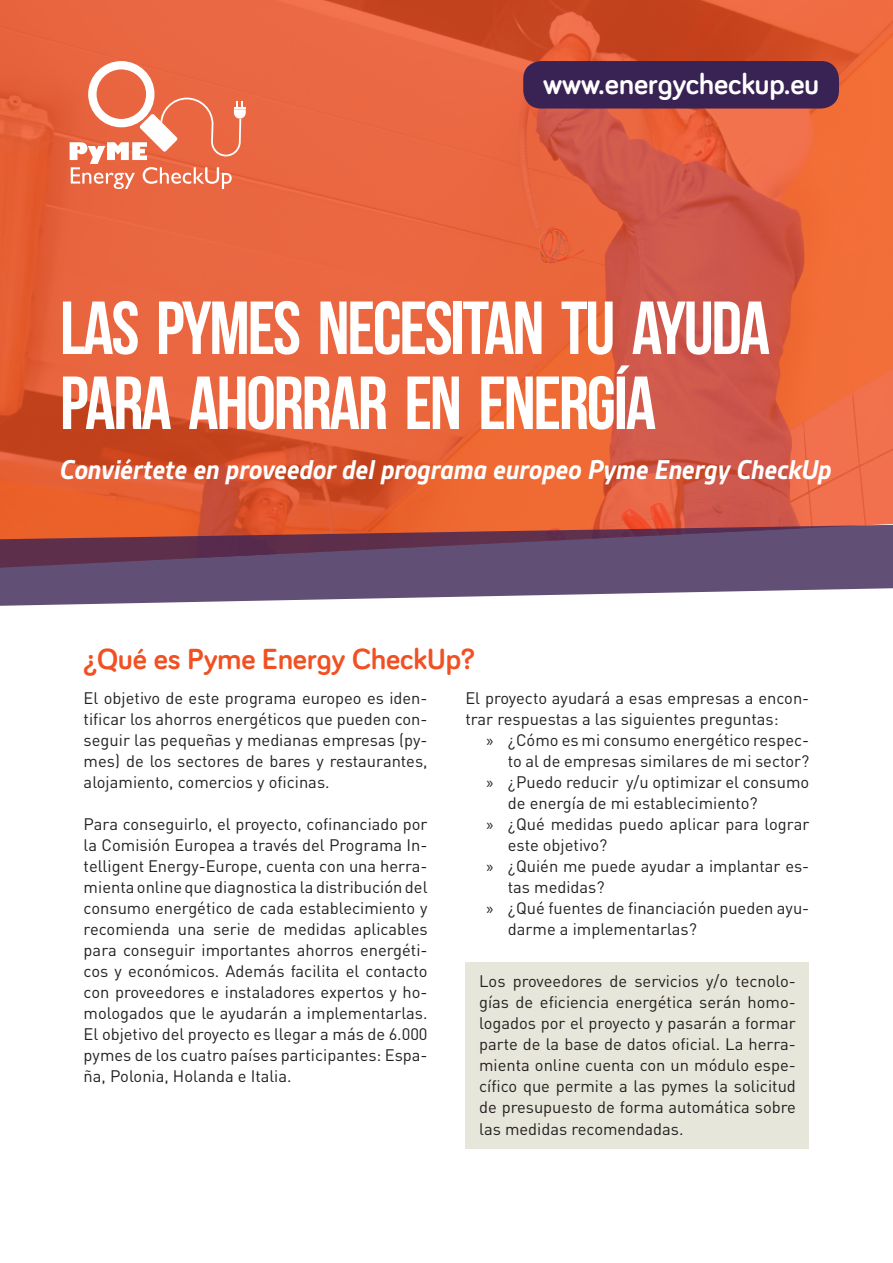
<style>
.page{position:relative;width:893px;height:1263px;background:#fff}
.page>*{position:absolute;margin:0;border:0;box-sizing:border-box;transform-origin:0 0}
.t1{font:75px/75px "Bebas Neue";letter-spacing:-.03em;color:#fff}
.t2{font:700 30px "Bariol";color:#f15122}
.t3{font:700 30px "Bariol";color:#fff}
.t4{font:italic 700 29.25px "Gesta";letter-spacing:-.02em;color:#fff}
.t5{font:16.5px/21px "DIN";color:#231f20}
.s1{font-family:"Myriad Pro"}
</style>
<div class="page">
<svg style="left:0;top:0;width:893px;height:524px;background:#e2603b"></svg>
<svg style="left:0;top:524px;width:893px;height:82px;background:#7f5e76"></svg>
<div style="left:465px;top:962px;width:344px;height:186px;background:#e7e6da"></div>
<svg style="left:70px;top:61px;width:176px;height:128px"></svg>
<div style="left:523px;top:61px;width:316px;height:48px;background:#392254;border-radius:18px"></div>
<p class="t3" style="left:543px;top:63px;width:278px">www.energycheckup.eu</p>
<p class="t1" style="left:60px;top:290px;width:712px">LAS PYMES NECESITAN TU AYUDA<br>PARA AHORRAR EN ENERGÍA</p>
<p class="t4" style="left:60px;top:453px;width:773px">Conviértete en proveedor del programa europeo Pyme Energy CheckUp</p>
<p class="t2" style="left:84px;top:638px;width:393px">¿Qué es Pyme Energy CheckUp?</p>
<p class="t5" style="left:465px;top:687px;width:345px">El proyecto ayudará a esas empresas a encon&shy;trar respuestas a las siguientes preguntas:</p>
<p class="t5" style="left:487px;top:729px;width:324px;text-align:right"><span class="s1">»</span> ¿Cómo es mi consumo energético respec&shy;to al de empresas similares de mi sector?</p>
<p class="t5" style="left:508px;top:771px;width:303px;text-indent:-21px"><span class="s1">»</span> ¿Puedo reducir y/u optimizar el consumo de energía de mi establecimiento?</p>
<p class="t5" style="left:508px;top:813px;width:303px;text-indent:-21px"><span class="s1">»</span> ¿Qué medidas puedo aplicar para lograr este objetivo?</p>
<p class="t5" style="left:508px;top:855px;width:303px;text-indent:-21px"><span class="s1">»</span> ¿Quién me puede ayudar a implantar es&shy;tas medidas?</p>
<p class="t5" style="left:508px;top:897px;width:303px;text-indent:-21px"><span class="s1">»</span> ¿Qué fuentes de financiación pueden ayu&shy;darme a implementarlas?</p>
<p class="t5" style="left:479px;top:971px;width:318px;text-align:justify">Los proveedores de servicios y/o tecnolo&shy;gías de eficiencia energética serán homo&shy;logados por el proyecto y pasarán a formar parte de la base de datos oficial. La herra&shy;mienta online cuenta con un módulo espe&shy;cífico que permite a las pymes la solicitud de presupuesto de forma automática sobre las medidas recomendadas.</p>
<p class="t5" style="left:84px;top:687px;width:345px;text-align:justify">El objetivo de este programa europeo es iden&shy;tificar los ahorros energéticos que pueden con&shy;seguir las pequeñas y medianas empresas (py&shy;mes) de los sectores de bares y restaurantes, alojamiento, comercios y oficinas.</p>
<p class="t5" style="left:84px;top:813px;width:345px;text-align:justify">Para conseguirlo, el proyecto, cofinanciado por la Comisión Europea a través del Programa In&shy;telligent Energy-Europe, cuenta con una herra&shy;mienta online que diagnostica la distribución del consumo energético de cada establecimiento y recomienda una serie de medidas aplicables para conseguir importantes ahorros energéti&shy;cos y económicos. Además facilita el contacto con proveedores e instaladores expertos y ho&shy;mologados que le ayudarán a implementarlas.<br>El objetivo del proyecto es llegar a más de 6.000 pymes de los cuatro países participantes: Espa&shy;ña, Polonia, Holanda e Italia.</p>
</div>
